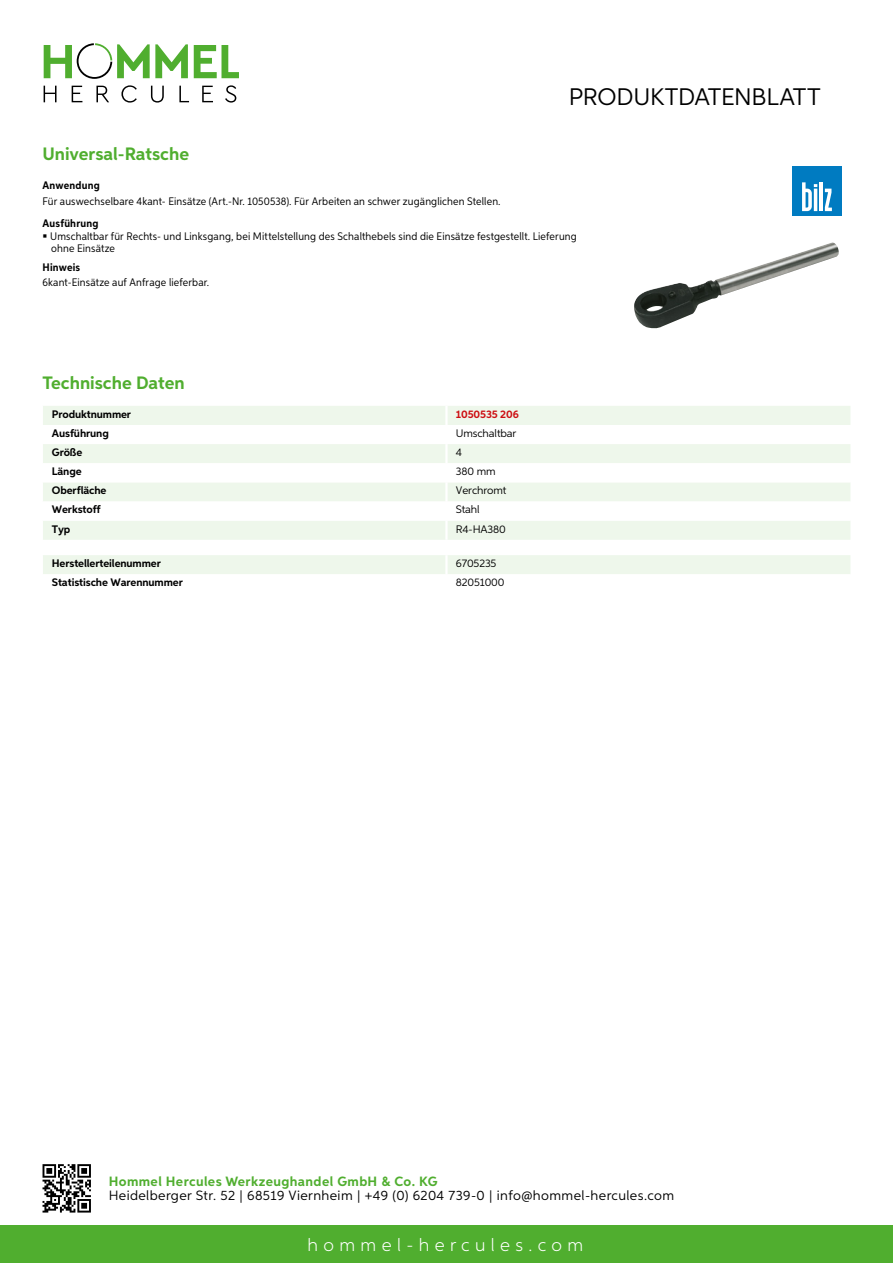
<style>
.page{position:relative;width:893px;height:1263px;background:#fff}
.page>*{position:absolute;margin:0;border:0;box-sizing:border-box;transform-origin:0 0}
.t1{font:24px "Aspira";letter-spacing:-.01em;color:#000}
.t2{font:700 18px "Aspira";color:#50ae2f}
.t3{font:300 18px "Aspira";letter-spacing:.3em;color:#fff}
.t4{font:13.5px "Aspira";letter-spacing:.03em;color:#000}
.t5{font:700 13.5px "Aspira";letter-spacing:.03em;color:#50ae2f}
.t6{font:10.95px/12px "Aspira Nar";letter-spacing:.015em;color:#000}
.t7{font:700 10.95px "Aspira";letter-spacing:-.01em;color:#000}
.t8{font:10.95px "Aspira";letter-spacing:-.01em;color:#000}
.t9{font:700 10.95px "Aspira Nar";letter-spacing:.02em;color:#000}
.t10{font:700 10.95px "Aspira";letter-spacing:-.01em;color:#cd1013}
</style>
<div class="page">
<div style="left:0;top:1226px;width:893px;height:37px;background:#50ae2f"></div>
<svg style="left:43px;top:1164px;width:48px;height:48px"></svg>
<svg style="left:194px;top:45px;width:45px;height:33px"></svg>
<svg style="left:44px;top:43px;width:144px;height:36px"></svg>
<svg style="left:44px;top:86px;width:13px;height:16px"></svg>
<svg style="left:72px;top:86px;width:10px;height:16px"></svg>
<svg style="left:96px;top:86px;width:13px;height:16px"></svg>
<svg style="left:121px;top:85px;width:16px;height:18px"></svg>
<svg style="left:151px;top:86px;width:13px;height:17px"></svg>
<svg style="left:179px;top:86px;width:10px;height:16px"></svg>
<svg style="left:202px;top:86px;width:11px;height:16px"></svg>
<svg style="left:225px;top:85px;width:11px;height:18px"></svg>
<div style="left:43px;top:406px;width:807px;height:134px;background:#eef7eb"></div>
<svg style="left:43px;top:425px;width:807px;height:96px"></svg>
<hr style="left:445px;top:406px;width:3px;height:19px;background:#fff">
<hr style="left:445px;top:425px;width:3px;height:19px;background:#fff">
<hr style="left:445px;top:444px;width:3px;height:19px;background:#fff">
<hr style="left:445px;top:463px;width:3px;height:19px;background:#fff">
<hr style="left:445px;top:482px;width:3px;height:19px;background:#fff">
<hr style="left:445px;top:501px;width:3px;height:20px;background:#fff">
<hr style="left:445px;top:521px;width:3px;height:19px;background:#fff">
<div style="left:43px;top:555px;width:807px;height:19px;background:#eef7eb"></div>
<img style="left:634px;top:242px;width:205px;height:87px">
<div style="left:792px;top:166px;width:50px;height:50px;background:#007bc1"></div>
<svg style="left:825px;top:189px;width:7px;height:22px"></svg>
<hr style="left:819px;top:182px;width:4px;height:29px;background:#fff">
<svg style="left:802px;top:182px;width:15px;height:29px"></svg>
<h1 class="t1" style="left:569px;top:82px;width:253px">Produktdatenblatt</h1>
<h2 class="t2" style="left:43px;top:142px;width:148px">Universal-Ratsche</h2>
<p class="t9" style="left:43px;top:179px;width:59px">Anwendung</p>
<p class="t6" style="left:43px;top:195px;width:460px">Für auswechselbare 4kant- Einsätze (Art.-Nr. 1050538). Für Arbeiten an schwer zugänglichen Stellen.</p>
<p class="t9" style="left:43px;top:216px;width:58px">Ausführung</p>
<p class="t6" style="left:50px;top:230px;width:528px">Umschaltbar für Rechts- und Linksgang, bei Mittelstellung des Schalthebels sind die Einsätze festgestellt. Lieferung ohne Einsätze</p>
<p class="t9" style="left:43px;top:260px;width:39px">Hinweis</p>
<p class="t6" style="left:43px;top:276px;width:168px">6kant-Einsätze auf Anfrage lieferbar.</p>
<h2 class="t2" style="left:43px;top:372px;width:144px">Technische Daten</h2>
<p class="t7" style="left:52px;top:407px;width:81px">Produktnummer</p>
<p class="t10" style="left:456px;top:407px;width:64px">1050535 206</p>
<p class="t7" style="left:52px;top:426px;width:58px">Ausführung</p>
<p class="t8" style="left:456px;top:426px;width:62px">U mschaltbar</p>
<p class="t7" style="left:52px;top:445px;width:32px">Größe</p>
<p class="t8" style="left:456px;top:446px;width:8px">4</p>
<p class="t7" style="left:52px;top:465px;width:31px">Länge</p>
<p class="t8" style="left:456px;top:465px;width:41px">380 mm</p>
<p class="t7" style="left:52px;top:484px;width:56px">Oberfläche</p>
<p class="t8" style="left:456px;top:484px;width:52px">Verchromt</p>
<p class="t7" style="left:52px;top:503px;width:50px">Werkstoff</p>
<p class="t8" style="left:456px;top:503px;width:25px">Stahl</p>
<p class="t7" style="left:52px;top:522px;width:20px">Typ</p>
<p class="t8" style="left:456px;top:522px;width:52px">R4-HA380</p>
<p class="t7" style="left:52px;top:557px;width:111px">Herstellerteilenummer</p>
<p class="t8" style="left:456px;top:557px;width:42px">6705235</p>
<p class="t7" style="left:52px;top:576px;width:132px">Statistische Warennummer</p>
<p class="t8" style="left:456px;top:576px;width:50px">82051000</p>
<p class="t5" style="left:109px;top:1172px;width:330px">Hommel Hercules Werkzeughandel GmbH &amp; Co. KG</p>
<p class="t4" style="left:109px;top:1187px;width:567px">Heidelberger Str. 52 | 68519 Viernheim | +49 (0) 6204 739-0 | info@hommel-hercules.com</p>
<h2 class="t3" style="left:307px;top:1234px;width:277px">hommel-hercules.com</h2>
</div>
